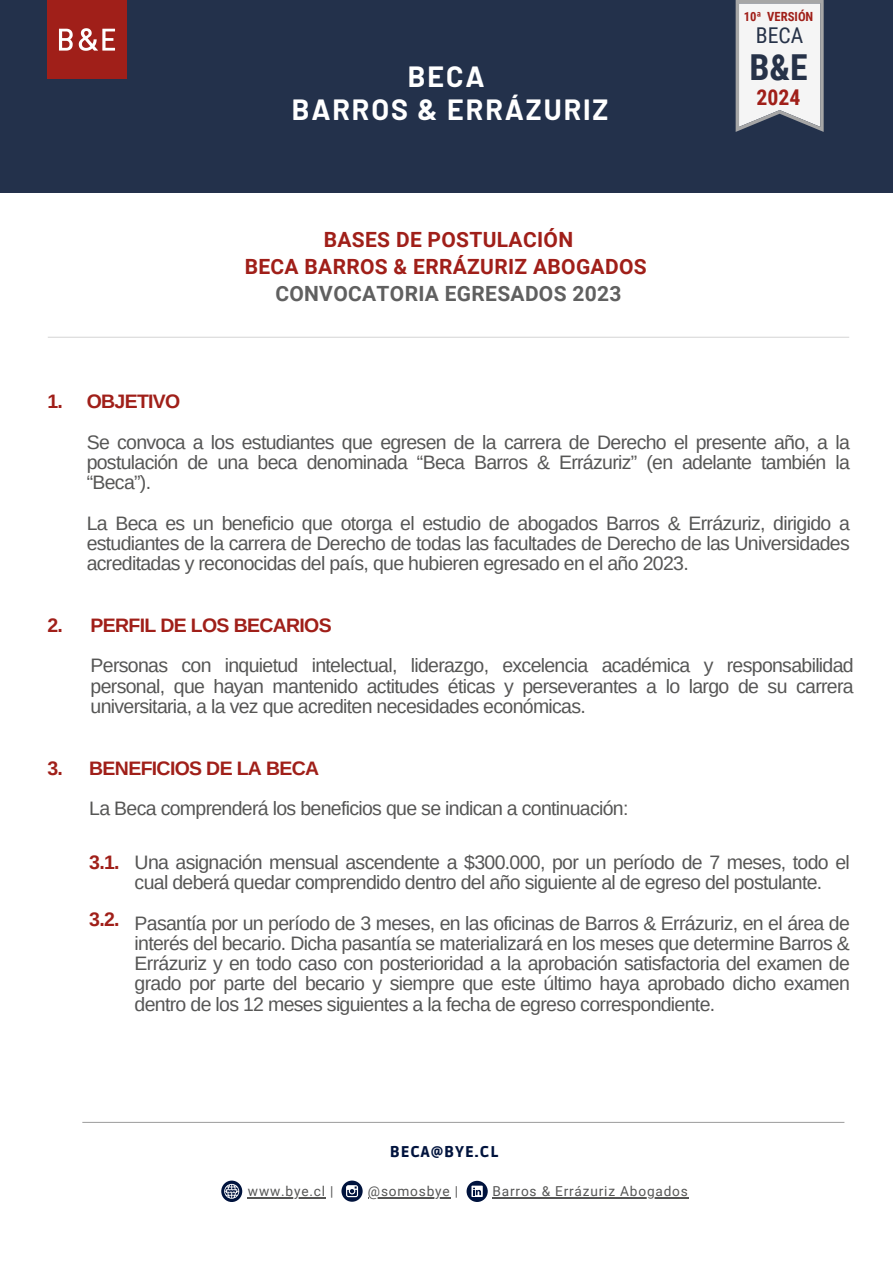
<style>
.page{position:relative;width:893px;height:1264px;background:#fff}
.page>*{position:absolute;margin:0;border:0;box-sizing:border-box;transform-origin:0 0}
.t1{font:700 35.7px "Roboto Condensed";color:#263248}
.t2{font:700 28.65px "Barlow";letter-spacing:.065em;color:#fff}
.t3{font:21.75px "Roboto Condensed";color:#263248}
.t4{font:700 21.75px "Roboto Condensed";color:#a01f19}
.t5{font:700 21px "Roboto";letter-spacing:.015em;color:#a01f19}
.t6{font:700 21px "Roboto";letter-spacing:.015em;color:#606060}
.t7{font:19.5px/20.2px "Arimo";letter-spacing:-.035em;color:#565655;text-align:justify}
.t8{font:700 19.5px "Arimo";letter-spacing:-.035em;color:#a01f19}
.t9{font:900 15.45px "Ruda";letter-spacing:.06em;color:#00133d}
.t10{font:13.65px "Roboto";letter-spacing:.06em;color:#565655}
.t11{font:700 12.6px "Roboto Condensed";color:#a01f19}
</style>
<div class="page">
<div style="left:0;top:0;width:892px;height:192px;background:#23314b"></div>
<img style="left:47px;top:0;width:79px;height:79px">
<hr style="left:48px;top:337px;width:801px;height:1px;background:#d9d9d9">
<hr style="left:248px;top:1196px;width:78px;height:2px;background:#565655">
<hr style="left:368px;top:1196px;width:82px;height:2px;background:#565655">
<hr style="left:492px;top:1196px;width:196px;height:2px;background:#565655">
<svg style="left:341px;top:1180px;width:21px;height:21px"></svg>
<svg style="left:466px;top:1180px;width:21px;height:21px"></svg>
<svg style="left:221px;top:1180px;width:21px;height:21px"></svg>
<hr style="left:82px;top:1121px;width:762px;height:1px;background:#a6a6a6">
<svg style="left:735px;top:0;width:88px;height:132px;background:#dadbdd"></svg>
<p class="t2" style="left:408px;top:58px;width:78px">BECA</p>
<p class="t2" style="left:292px;top:91px;width:318px">BARROS &amp; ERRÁZURIZ</p>
<p class="t11" style="left:743px;top:9px;width:71px">10ª VERSIÓN</p>
<p class="t3" style="left:755px;top:23px;width:49px">BECA</p>
<p class="t1" style="left:749px;top:47px;width:60px">B&amp;E</p>
<p class="t4" style="left:756px;top:84px;width:45px">2024</p>
<p class="t5" style="left:324px;top:227px;width:251px">BASES DE POSTULACIÓN</p>
<p class="t5" style="left:245px;top:254px;width:403px">BECA BARROS &amp; ERRÁZURIZ ABOGADOS</p>
<p class="t6" style="left:275px;top:281px;width:348px">CONVOCATORIA EGRESADOS 2023</p>
<p class="t8" style="left:47px;top:390px;width:17px">1.</p>
<p class="t8" style="left:87px;top:390px;width:95px">OBJETIVO</p>
<p class="t7" style="left:87px;top:432px;width:764px">Se convoca a los estudiantes que egresen de la carrera de Derecho el presente año, a la postulación de una beca denominada “Beca Barros &amp; Errázuriz” (en adelante también la “Beca”).</p>
<p class="t7" style="left:87px;top:513px;width:764px">La Beca es un beneficio que otorga el estudio de abogados Barros &amp; Errázuriz, dirigido a estudiantes de la carrera de Derecho de todas las facultades de Derecho de las Universidades acreditadas y reconocidas del país, que hubieren egresado en el año 2023.</p>
<p class="t8" style="left:47px;top:614px;width:17px">2.</p>
<p class="t8" style="left:91px;top:614px;width:243px">PERFIL DE LOS BECARIOS</p>
<p class="t7" style="left:91px;top:655px;width:764px">Personas con inquietud intelectual, liderazgo, excelencia académica y responsabilidad personal, que hayan mantenido actitudes éticas y perseverantes a lo largo de su carrera universitaria, a la vez que acrediten necesidades económicas.</p>
<p class="t8" style="left:47px;top:757px;width:17px">3.</p>
<p class="t8" style="left:89px;top:757px;width:231px">BENEFICIOS DE LA BECA</p>
<p class="t7" style="left:89px;top:798px;width:540px">La Beca comprenderá los beneficios que se indican a continuación:</p>
<p class="t8" style="left:89px;top:851px;width:32px">3.1.</p>
<p class="t8" style="left:89px;top:908px;width:32px">3.2.</p>
<p class="t7" style="left:135px;top:851px;width:716px">Una asignación mensual ascendente a $300.000, por un período de 7 meses, todo el cual deberá quedar comprendido dentro del año siguiente al de egreso del postulante.</p>
<p class="t7" style="left:135px;top:912px;width:716px">Pasantía por un período de 3 meses, en las oficinas de Barros &amp; Errázuriz, en el área de interés del becario. Dicha pasantía se materializará en los meses que determine Barros &amp; Errázuriz y en todo caso con posterioridad a la aprobación satisfactoria del examen de grado por parte del becario y siempre que este último haya aprobado dicho examen dentro de los 12 meses siguientes a la fecha de egreso correspondiente.</p>
<p class="t9" style="left:390px;top:1142px;width:110px">BECA@BYE.CL</p>
<p class="t10" style="left:248px;top:1183px;width:87px">www.bye.cl |</p>
<p class="t10" style="left:368px;top:1183px;width:92px">@somosbye |</p>
<p class="t10" style="left:492px;top:1183px;width:197px">Barros &amp; Errázuriz Abogados</p>
</div>
